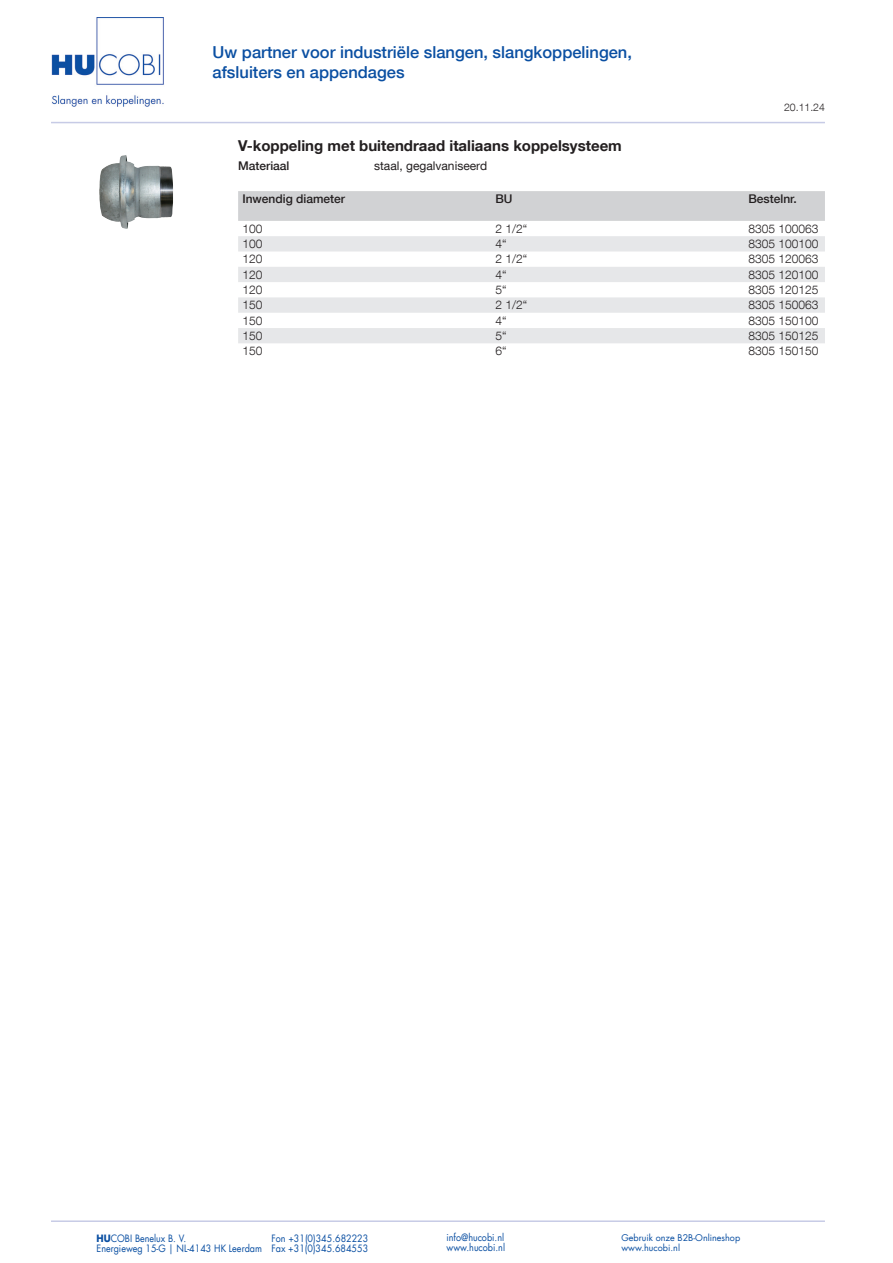
<style>
.page{position:relative;width:893px;height:1263px;background:#fff}
.page>*{position:absolute;margin:0;border:0;box-sizing:border-box;transform-origin:0 0}
.t1{font:500 16.5px/19.8px "Helvetica Neue LT Com";color:#0a4fa2}
.t2{font:700 15px "Helvetica Neue LT Com";color:#231f20}
.t3{font:300 12px "Helvetica Neue LT Com";color:#231f20}
.t4{font:500 12px "Helvetica Neue LT Com";color:#231f20}
.t5{font:12px "Helvetica Neue LT Com";color:#231f20}
.t6{font:300 10.5px "Helvetica Neue LT Com";color:#231f20}
.t7{font:9.9px "Futura LT";color:#0a4fa2;scale:.91 1}
.t8{font:9px "Futura LT";color:#0a4fa2}
.s1{font-weight:700}
</style>
<div class="page">
<hr style="left:51px;top:122px;width:774px;height:1px;background:#c7cbe6">
<hr style="left:51px;top:1220px;width:774px;height:2px;background:#c7cbe6">
<img style="left:51px;top:17px;width:113px;height:90px">
<div style="left:238px;top:191px;width:587px;height:30px;background:#d1d2d4"></div>
<svg style="left:238px;top:236px;width:587px;height:107px;fill:#e6e7e9"></svg>
<img style="left:99px;top:155px;width:74px;height:74px">
<h1 class="t1" style="left:213px;top:42px;width:421px">Uw partner voor industriële slangen, slangkoppelingen, afsluiters en appendages</h1>
<p class="t6" style="left:784px;top:101px;width:42px">20.11.24</p>
<p class="t2" style="left:238px;top:136px;width:385px">V-koppeling met buitendraad italiaans koppelsysteem</p>
<p class="t4" style="left:238px;top:158px;width:53px">Materiaal</p>
<p class="t5" style="left:374px;top:158px;width:114px">staal, gegalvaniseerd</p>
<p class="t4" style="left:242px;top:192px;width:104px">Inwendig diameter</p>
<p class="t4" style="left:495px;top:192px;width:19px">BU</p>
<p class="t4" style="left:748px;top:192px;width:50px">Bestelnr.</p>
<p class="t3" style="left:242px;top:221px;width:22px">100</p>
<p class="t3" style="left:495px;top:221px;width:33px">2 1/2“</p>
<p class="t3" style="left:748px;top:221px;width:72px">8305 100063</p>
<p class="t3" style="left:242px;top:237px;width:22px">100</p>
<p class="t3" style="left:495px;top:237px;width:13px">4“</p>
<p class="t3" style="left:748px;top:237px;width:72px">8305 100100</p>
<p class="t3" style="left:242px;top:252px;width:22px">120</p>
<p class="t3" style="left:495px;top:252px;width:33px">2 1/2“</p>
<p class="t3" style="left:748px;top:252px;width:72px">8305 120063</p>
<p class="t3" style="left:242px;top:267px;width:22px">120</p>
<p class="t3" style="left:495px;top:267px;width:13px">4“</p>
<p class="t3" style="left:748px;top:267px;width:72px">8305 120100</p>
<p class="t3" style="left:242px;top:282px;width:22px">120</p>
<p class="t3" style="left:495px;top:282px;width:13px">5“</p>
<p class="t3" style="left:748px;top:282px;width:72px">8305 120125</p>
<p class="t3" style="left:242px;top:298px;width:22px">150</p>
<p class="t3" style="left:495px;top:298px;width:33px">2 1/2“</p>
<p class="t3" style="left:748px;top:298px;width:72px">8305 150063</p>
<p class="t3" style="left:242px;top:313px;width:22px">150</p>
<p class="t3" style="left:495px;top:313px;width:13px">4“</p>
<p class="t3" style="left:748px;top:313px;width:72px">8305 150100</p>
<p class="t3" style="left:242px;top:328px;width:22px">150</p>
<p class="t3" style="left:495px;top:328px;width:13px">5“</p>
<p class="t3" style="left:748px;top:328px;width:72px">8305 150125</p>
<p class="t3" style="left:242px;top:344px;width:22px">150</p>
<p class="t3" style="left:495px;top:344px;width:13px">6“</p>
<p class="t3" style="left:748px;top:344px;width:72px">8305 150150</p>
<p class="t7" style="left:97px;top:1232px;width:100px"><span class="s1">HU</span>COBI Benelux B. V.</p>
<p class="t7" style="left:271px;top:1232px;width:108px">Fon +31(0)345.682223</p>
<p class="t7" style="left:446px;top:1231px;width:65px">info@hucobi.nl</p>
<p class="t8" style="left:621px;top:1231px;width:120px">Gebruik onze B2B-Onlineshop</p>
<p class="t7" style="left:97px;top:1242px;width:300px">Energieweg 15-G | NL-4143 HK Leerdam Fax +31(0)345.684553</p>
<p class="t7" style="left:446px;top:1241px;width:66px">www.hucobi.nl</p>
<p class="t8" style="left:621px;top:1242px;width:60px">www.hucobi.nl</p>
</div>
